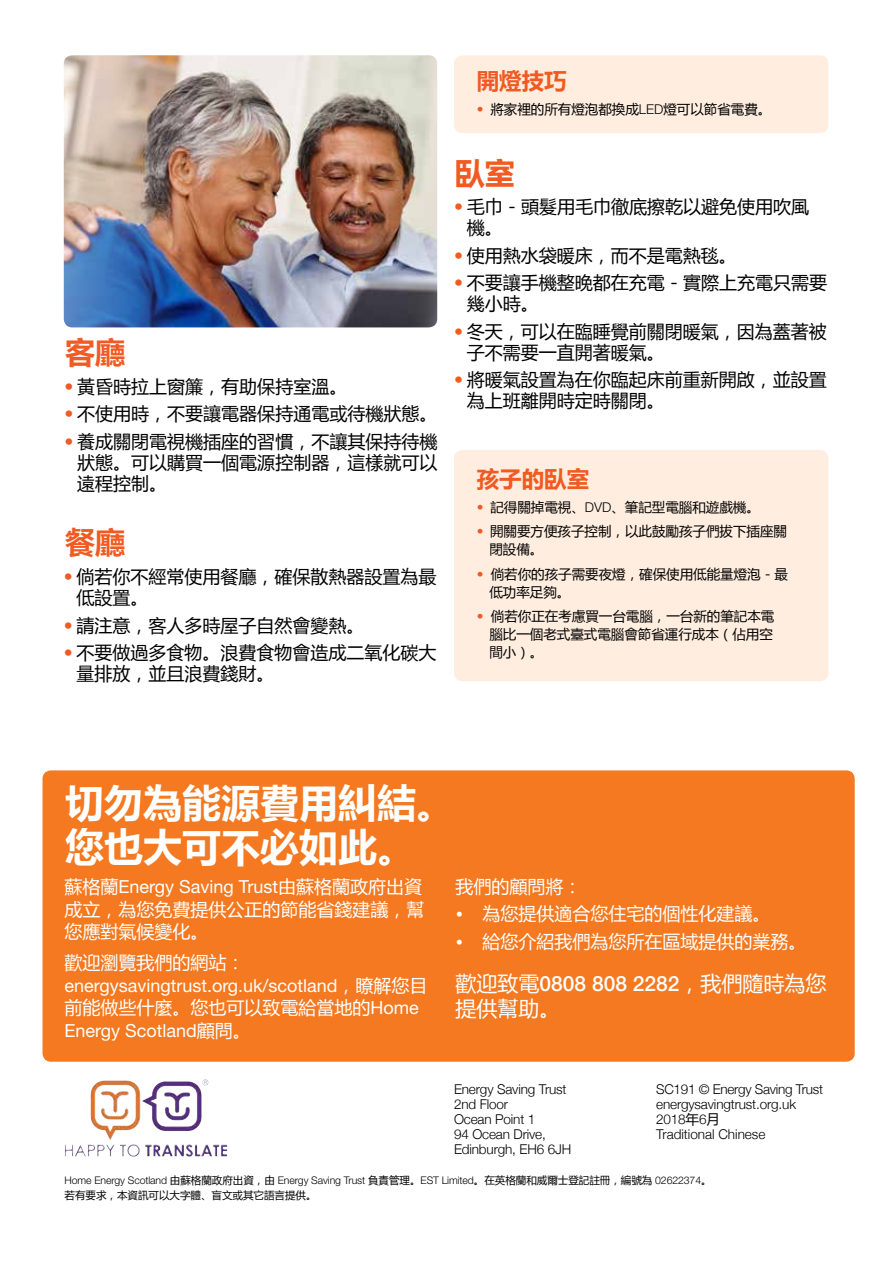
<style>
.page{position:relative;width:893px;height:1263px;background:#fff}
.page>*{position:absolute;margin:0;border:0;box-sizing:border-box;transform-origin:0 0}
.t1{font:700 39px/43.5px "Microsoft Ya Hei";color:#fff}
.t2{font:700 30px "Microsoft Ya Hei";color:#f15a22}
.t3{font:700 22.5px "Microsoft Ya Hei";color:#f15a22}
.t4{font:21px/25.5px "Microsoft Ya Hei";color:#fff}
.t5{font:18px/21px "Microsoft Ya Hei";color:#000}
.t6{font:18px/22.5px "Microsoft Ya Hei";color:#fff}
.t7{font:18px "Helvetica Neue LT Std";color:#fff}
.t8{font:13.5px/18px "Microsoft Ya Hei";color:#000}
.t9{font:300 13.5px/15px "Helvetica Neue";letter-spacing:-.01em;color:#000}
.t10{font:300 10.5px "Helvetica Neue LT Std";letter-spacing:-.01em;color:#000}
.t11{font:10.5px "Microsoft Ya Hei";color:#000}
.s1{font-family:"Helvetica Neue LT Std";font-weight:300;color:#f15a22}
.s2{font-family:"Helvetica Neue LT Std";font-weight:300}
.s3{font-family:"Microsoft Ya Hei"}
.s4{font-family:"Helvetica Neue LT Std"}
.s5{font-family:"Helvetica Neue LT Std";font-weight:500}
.s6{font-family:"Microsoft Ya Hei";font-weight:400}
</style>
<div class="page">
<div style="left:43px;top:770px;width:812px;height:292px;background:#f47920;border-radius:9px"></div>
<div style="left:454px;top:450px;width:374px;height:231px;background:#ffeee0;border-radius:9px"></div>
<img style="left:64px;top:55px;width:373px;height:272px">
<img style="left:91px;top:1079px;width:117px;height:54px">
<div style="left:454px;top:55px;width:374px;height:78px;background:#ffeee0;border-radius:9px"></div>
<p class="t3" style="left:477px;top:65px;width:91px">開燈技巧</p>
<p class="t8" style="left:477px;top:99px;width:296px"><span class="s1">•</span> 將家裡的所有燈泡都換成<span class="s2">LED</span>燈可以節省電費。</p>
<h2 class="t2" style="left:65px;top:331px;width:61px">客廳</h2>
<p class="t5" style="left:65px;top:375px;width:284px"><span class="s1">•</span> 黃昏時拉上窗簾，有助保持室溫。</p>
<p class="t5" style="left:65px;top:403px;width:374px"><span class="s1">•</span> 不使用時，不要讓電器保持通電或待機狀態。</p>
<p class="t5" style="left:77px;top:430px;width:362px;text-align:justify;text-indent:-13px"><span class="s1">•</span> 養成關閉電視機插座的習慣，不讓其保持待機狀態。可以購買一個電源控制器，這樣就可以遠程控制。</p>
<h2 class="t2" style="left:65px;top:521px;width:61px">餐廳</h2>
<p class="t5" style="left:77px;top:566px;width:361px;text-indent:-13px"><span class="s1">•</span> 倘若你不經常使用餐廳，確保散熱器設置為最低設置。</p>
<p class="t5" style="left:64px;top:614px;width:302px"><span class="s1">•</span> 請注意，客人多時屋子自然會變熱。</p>
<p class="t5" style="left:77px;top:641px;width:361px;text-indent:-13px"><span class="s1">•</span> 不要做過多食物。浪費食物會造成二氧化碳大量排放，並且浪費錢財。</p>
<h2 class="t2" style="left:455px;top:152px;width:61px">臥室</h2>
<p class="t5" style="left:467px;top:196px;width:344px;text-indent:-13px"><span class="s1">•</span> 毛巾 - 頭髮用毛巾徹底擦乾以避免使用吹風機。</p>
<p class="t5" style="left:454px;top:244px;width:284px"><span class="s1">•</span> 使用熱水袋暖床，而不是電熱毯。</p>
<p class="t5" style="left:467px;top:272px;width:362px;text-indent:-13px"><span class="s1">•</span> 不要讓手機整晚都在充電 - 實際上充電只需要幾小時。</p>
<p class="t5" style="left:467px;top:320px;width:361px;text-indent:-13px"><span class="s1">•</span> 冬天，可以在臨睡覺前關閉暖氣，因為蓋著被子不需要一直開著暖氣。</p>
<p class="t5" style="left:467px;top:368px;width:361px;text-indent:-13px"><span class="s1">•</span> 將暖氣設置為在你臨起床前重新開啟，並設置為上班離開時定時關閉。</p>
<p class="t3" style="left:477px;top:464px;width:114px">孩子的臥室</p>
<p class="t8" style="left:477px;top:498px;width:285px"><span class="s1">•</span> 記得關掉電視、<span class="s2">DVD</span>、筆記型電腦和遊戲機。</p>
<p class="t8" style="left:489px;top:522px;width:299px;text-indent:-13px"><span class="s1">•</span> 開關要方便孩子控制，以此鼓勵孩子們拔下插座關閉設備。</p>
<p class="t8" style="left:489px;top:564px;width:300px;text-indent:-13px"><span class="s1">•</span> 倘若你的孩子需要夜燈，確保使用低能量燈泡 - 最低功率足夠。</p>
<p class="t8" style="left:489px;top:607px;width:286px;text-align:justify;text-indent:-13px"><span class="s1">•</span> 倘若你正在考慮買一台電腦，一台新的筆記本電腦比一個老式臺式電腦會節省運行成本（佔用空間小）。</p>
<h1 class="t1" style="left:65px;top:780px;width:391px">切勿為能源費用糾結。您也大可不必如此。</h1>
<p class="t7" style="left:65px;top:876px;width:359px"><span class="s3">蘇格蘭</span>Energy Saving Trust<span class="s3">由蘇格蘭政府出資</span></p>
<p class="t6" style="left:65px;top:897px;width:362px">成立，為您免費提供公正的節能省錢建議，幫您應對氣候變化。</p>
<p class="t6" style="left:65px;top:951px;width:182px">歡迎瀏覽我們的網站：</p>
<p class="t7" style="left:65px;top:974px;width:365px">energysavingtrust.org.uk/scotland<span class="s3">，瞭解您目</span></p>
<p class="t6" style="left:65px;top:996px;width:356px">前能做些什麼。您也可以致電給當地的<span class="s4">Home</span></p>
<p class="t7" style="left:65px;top:1019px;width:188px">Energy Scotland<span class="s3">顧問。</span></p>
<p class="t6" style="left:455px;top:875px;width:127px">我們的顧問將：</p>
<p class="t6" style="left:455px;top:902px;width:316px">• 為您提供適合您住宅的個性化建議。</p>
<p class="t6" style="left:455px;top:930px;width:352px">• 給您介紹我們為您所在區域提供的業務。</p>
<p class="t4" style="left:455px;top:970px;width:373px">歡迎致電<span class="s5">0808 808 2282</span>，我們隨時為您提供幫助。</p>
<p class="t9" style="left:454px;top:1081px;width:119px">Energy Saving Trust<br>2nd Floor<br>Ocean Point 1<br>94 Ocean Drive,<br>Edinburgh, EH6 6JH</p>
<p class="t9" style="left:656px;top:1081px;width:168px">SC191 © Energy Saving Trust energysavingtrust.org.uk<br>2018<span class="s6">年</span>6<span class="s6">月<br></span>Traditional Chinese</p>
<p class="t10" style="left:65px;top:1174px;width:648px">Home Energy Scotland <span class="s6">由蘇格蘭政府出資，由</span> Energy Saving Trust <span class="s6">負責管理。</span>EST Limited<span class="s6">。在英格蘭和威爾士登記註冊，編號為</span> 02622374<span class="s6">。</span></p>
<p class="t11" style="left:65px;top:1188px;width:254px">若有要求，本資訊可以大字體、盲文或其它語言提供。</p>
</div>
